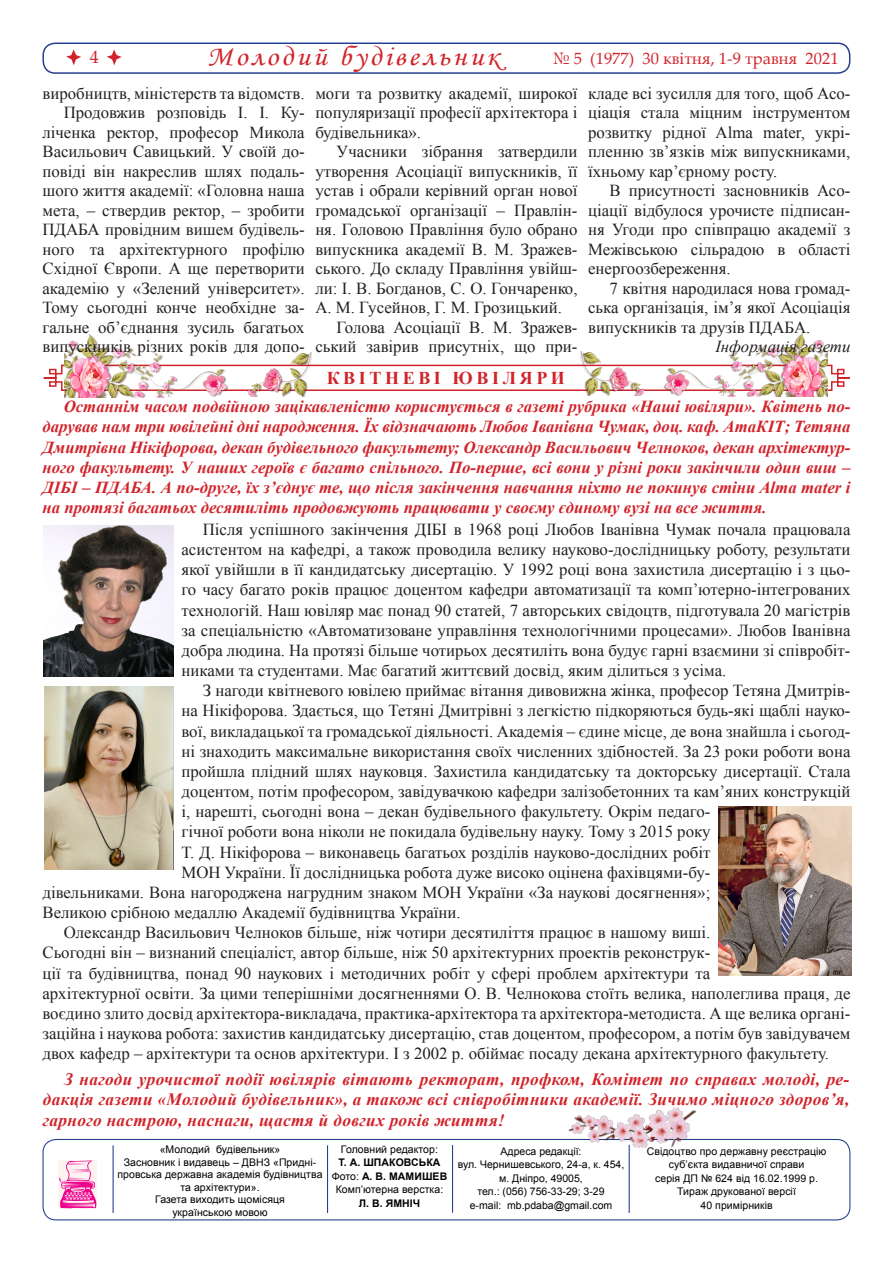
<style>
.page{position:relative;width:893px;height:1263px;background:#fff}
.page>*{position:absolute;margin:0;border:0;box-sizing:border-box;transform-origin:0 0}
.t1{font:28.2px "Monotype Corsiva";letter-spacing:.1em;color:#d1232a;scale:1.06 1}
.Заглавие{font:700 18px "Times New Roman";letter-spacing:.2em;color:#d1232a}
.t2{font:18px "Palatino Linotype";color:#d1232a}
.Основной_текст{font:italic 700 17.25px/20.7px "Times New Roman";letter-spacing:.02em;color:#d1232a;text-align:justify}
.Основной_текст-2{font:16.8px/20.1px "Times New Roman";color:#231f20;text-align:justify}
.Основной_текст__копи{font:16.8px/19.5px "Times New Roman";color:#231f20;text-align:justify}
.Основной_текст-3{font:italic 700 16.8px/20.1px "Times New Roman";color:#d1232a;text-align:justify}
.ФИО{font:italic 16.8px "Times New Roman";color:#231f20}
.t3{font:16.5px "Palatino Linotype";color:#d1232a}
.t4{font:10.5px/13.5px "Arial";letter-spacing:.005em;color:#000;text-align:center}
.t5{font:700 10.5px/13.5px "Arial";letter-spacing:.005em;color:#000;text-align:center}
.s1{font-weight:400}
</style>
<div class="page">
<div style="left:42px;top:43px;width:808px;height:31px;border:2px solid #253f8e;border-radius:12px"></div>
<svg style="left:66px;top:49px;width:15px;height:16px"></svg>
<svg style="left:107px;top:49px;width:15px;height:16px"></svg>
<div style="left:43px;top:1139px;width:807px;height:81px;border:1px solid #253f8e;border-radius:13px"></div>
<hr style="left:327px;top:1145px;width:1px;height:68px;background:#253f8e">
<hr style="left:113px;top:1145px;width:1px;height:68px;background:#253f8e">
<hr style="left:452px;top:1145px;width:1px;height:68px;background:#253f8e">
<hr style="left:629px;top:1145px;width:1px;height:68px;background:#253f8e">
<svg style="left:59px;top:1208px;width:38px;height:1px"></svg>
<svg style="left:59px;top:1160px;width:38px;height:48px"></svg>
<img style="left:568px;top:1107px;width:128px;height:43px">
<svg style="left:43px;top:364px;width:807px;height:28px"></svg>
<img style="left:65px;top:334px;width:167px;height:63px">
<img style="left:232px;top:352px;width:79px;height:44px">
<img style="left:43px;top:526px;width:130px;height:150px">
<img style="left:44px;top:687px;width:129px;height:183px">
<img style="left:719px;top:806px;width:132px;height:169px">
<img style="left:581px;top:351px;width:75px;height:44px">
<img style="left:656px;top:333px;width:171px;height:63px">
<p class="t2" style="left:90px;top:44px;width:10px">4</p>
<h1 class="t1" style="left:207px;top:40px;width:277px">Молодий будівельник</h1>
<p class="t3" style="left:551px;top:47px;width:289px">№ 5 (1977) 30 квітня, 1-9 травня 2021</p>
<p class="Основной_текст__копи" style="left:42px;top:83px;width:264px">виробництв, міністерств та відомств.</p>
<p class="Основной_текст__копи" style="left:42px;top:103px;width:264px;text-indent:21px">Продовжив розповідь І. І. Ку&shy;ліченка ректор, професор Микола Васильович Савицький. У своїй до&shy;повіді він накреслив шлях подаль&shy;шого життя академії: «Головна наша мета, – ствердив ректор, – зробити ПДАБА провідним вишем будівель&shy;ного та архітектурного профілю Східної Європи. А ще перетворити академію у «Зелений університет».<br>Тому сьогодні конче необхідне за&shy;гальне об’єднання зусиль багатьох випускників різних років для допо-</p>
<p class="Основной_текст__копи" style="left:315px;top:83px;width:264px">моги та розвитку академії, широкої популяризації професії архітектора і будівельника».</p>
<p class="Основной_текст__копи" style="left:315px;top:142px;width:264px;text-indent:21px">Учасники зібрання затвердили утворення Асоціації випускників, її устав і обрали керівний орган нової громадської організації – Правлін&shy;ня. Головою Правління було обрано випускника академії В. М. Зражев&shy;ського. До складу Правління увійш&shy;ли: І. В. Богданов, С. О. Гончаренко, А. М. Гусейнов, Г. М. Грозицький.</p>
<p class="Основной_текст__копи" style="left:315px;top:317px;width:264px;text-align:right">Голова Асоціації В. М. Зражев&shy;ський завірив присутніх, що при-</p>
<p class="Основной_текст__копи" style="left:588px;top:83px;width:264px">кладе всі зусилля для того, щоб Асо&shy;ціація стала міцним інструментом розвитку рідної Alma mater, укрі&shy;пленню зв’язків між випускниками, їхньому кар’єрному росту.</p>
<p class="Основной_текст__копи" style="left:588px;top:181px;width:264px;text-indent:21px">В присутності засновників Асо&shy;ціації відбулося урочисте підписан&shy;ня Угоди про співпрацю академії з Межівською сільрадою в області енергоозбереження.</p>
<p class="Основной_текст__копи" style="left:588px;top:278px;width:264px;text-indent:21px">7 квітня народилася нова громад&shy;ська організація, ім’я якої Асоціація випускників та друзів ПДАБА.</p>
<p class="ФИО" style="left:715px;top:335px;width:137px">Інформація газети</p>
<p class="Заглавие" style="left:327px;top:365px;width:240px">КВІТНЕВІ ЮВІЛЯРИ</p>
<p class="Основной_текст-3" style="left:42px;top:396px;width:809px;text-indent:21px">Останнім часом подвійною зацікавленістю користується в газеті рубрика «Наші ювіляри». Квітень по&shy;дарував нам три ювілейні дні народження. Їх відзначають Любов Іванівна Чумак, доц. каф. АтаКІТ; Тетяна Дмитрівна Нікіфорова, декан будівельного факультету; Олександр Васильович Челноков, декан архітектур&shy;ного факультету. У наших героїв є багато спільного. По-перше, всі вони у різні роки закінчили один виш – ДІБІ – ПДАБА. А по-друге, їх з’єднує те, що після закінчення навчання ніхто не покинув стіни Alma mater і на протязі багатьох десятиліть продовжують працювати у своєму єдиному вузі на все життя.</p>
<p class="Основной_текст-2" style="left:181px;top:519px;width:670px;text-indent:21px">Після успішного закінчення ДІБІ в 1968 році Любов Іванівна Чумак почала працювала асистентом на кафедрі, а також проводила велику науково-дослідницьку роботу, результати якої увійшли в її кандидатську дисертацію. У 1992 році вона захистила дисертацію і з цьо&shy;го часу багато років працює доцентом кафедри автоматизації та комп’ютерно-інтегрованих технологій. Наш ювіляр має понад 90 статей, 7 авторських свідоцтв, підготувала 20 магістрів за спеціальністю «Автоматизоване управління технологічними процесами». Любов Іванівна добра людина. На протязі більше чотирьох десятиліть вона будує гарні взаємини зі співробіт&shy;никами та студентами. Має багатий життєвий досвід, яким ділиться з усіма.</p>
<p class="Основной_текст-2" style="left:203px;top:680px;width:649px">З нагоди квітневого ювілею приймає вітання дивовижна жінка, професор Тетяна Дмитрів-</p>
<p class="Основной_текст-2" style="left:181px;top:700px;width:670px">на Нікіфорова. Здається, що Тетяні Дмитрівні з легкістю підкоряються будь-які щаблі науко-</p>
<p class="Основной_текст-2" style="left:181px;top:721px;width:670px">вої, викладацької та громадської діяльності. Академія – єдине місце, де вона знайшла і сьогод-</p>
<p class="Основной_текст-2" style="left:181px;top:741px;width:670px">ні знаходить максимальне використання своїх численних здібностей. За 23 роки роботи вона</p>
<p class="Основной_текст-2" style="left:181px;top:761px;width:670px">пройшла плідний шлях науковця. Захистила кандидатську та докторську дисертації. Стала</p>
<p class="Основной_текст-2" style="left:181px;top:781px;width:670px">доцентом, потім професором, завідувачкою кафедри залізобетонних та кам’яних конструкцій</p>
<p class="Основной_текст-2" style="left:181px;top:801px;width:530px">і, нарешті, сьогодні вона – декан будівельного факультету. Окрім педаго-</p>
<p class="Основной_текст-2" style="left:181px;top:821px;width:530px">гічної роботи вона ніколи не покидала будівельну науку. Тому з 2015 року</p>
<p class="Основной_текст-2" style="left:181px;top:842px;width:530px">Т. Д. Нікіфорова – виконавець багатьох розділів науково-дослідних робіт</p>
<p class="Основной_текст-2" style="left:181px;top:862px;width:530px">МОН України. Її дослідницька робота дуже високо оцінена фахівцями-бу-</p>
<p class="Основной_текст-2" style="left:42px;top:882px;width:669px">дівельниками. Вона нагороджена нагрудним знаком МОН України «За наукові досягнення»;</p>
<p class="Основной_текст-2" style="left:42px;top:902px;width:420px">Великою срібною медаллю Академії будівництва України.</p>
<p class="Основной_текст-2" style="left:42px;top:922px;width:810px;text-align:left;text-indent:21px">Олександр Васильович Челноков більше, ніж чотири десятиліття працює в нашому виші.<br>Сьогодні він – визнаний спеціаліст, автор більше, ніж 50 архітектурних проектів реконструк-<br>ції та будівництва, понад 90 наукових і методичних робіт у сфері проблем архітектури та<br>архітектурної освіти. За цими теперішніми досягненнями О. В. Челнокова стоїть велика, наполеглива праця, де воєдино злито досвід архітектора-викладача, практика-архітектора та архітектора-методиста. А ще велика органі&shy;заційна і наукова робота: захистив кандидатську дисертацію, став доцентом, професором, а потім був завідувачем двох кафедр – архітектури та основ архітектури. І з 2002 р. обіймає посаду декана архітектурного факультету.</p>
<p class="Основной_текст" style="left:43px;top:1068px;width:808px;text-indent:21px">З нагоди урочистої події ювілярів вітають ректорат, профком, Комітет по справах молоді, ре&shy;дакція газети «Молодий будівельник», а також всі співробітники академії. Зичимо міцного здоров’я, гарного настрою, наснаги, щастя й довгих років життя!</p>
<p class="t4" style="left:118px;top:1143px;width:206px;line-height:12.6px">«Молодий будівельник»<br>Засновник і видавець – ДВНЗ «Придні&shy;провська державна академія будівництва та архітектури».<br>Газета виходить щомісяця<br>українською мовою</p>
<p class="t4" style="left:458px;top:1144px;width:168px">Адреса редакції:<br>вул. Чернишевського, 24-а, к. 454, м. Дніпро, 49005,<br>тел.: (056) 756-33-29; 3-29<br>e-mail: mb.pdaba@gmail.com</p>
<p class="t4" style="left:647px;top:1144px;width:181px">Свідоцтво про державну реєстрацію суб’єкта видавничої справи<br>серія ДП № 624 від 16.02.1999 р.<br>Тираж друкованої версії<br>40 примірників</p>
<p class="t4" style="left:341px;top:1142px;width:98px">Головний редактор:</p>
<p class="t5" style="left:332px;top:1156px;width:117px">Т. А. ШПАКОВСЬКА<br><span class="s1">Фото:</span> А. В. МАМИШЕВ<br><span class="s1">Комп’ютерна верстка:</span></p>
<p class="t5" style="left:359px;top:1197px;width:63px">Л. В. ЯМНІЧ</p>
</div>
